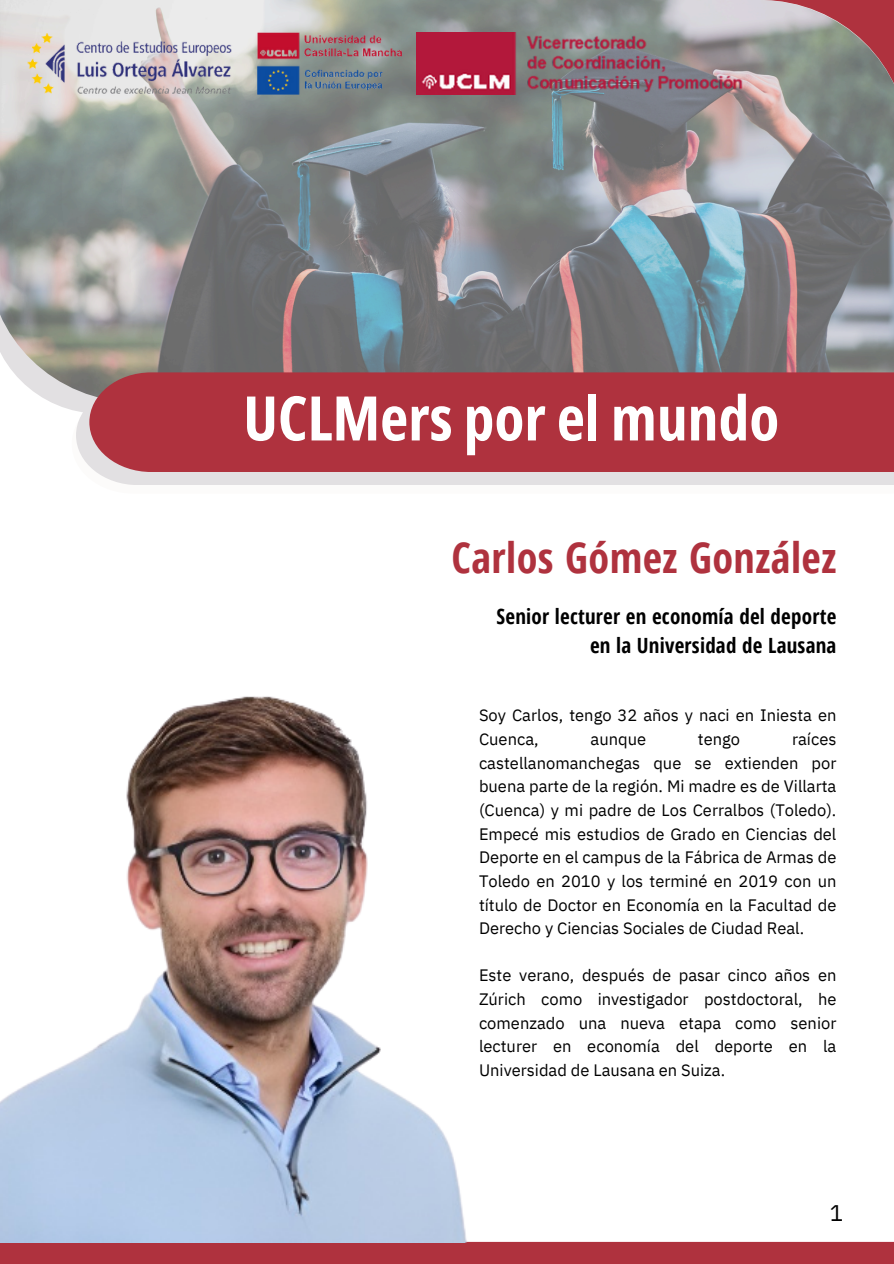
<style>
.page{position:relative;width:894px;height:1264px;background:#fff}
.page>*{position:absolute;margin:0;border:0;box-sizing:border-box;transform-origin:0 0}
.t1{font:700 61.5px "Open Sans Condensed";color:#fff}
.t2{font:700 42px "Open Sans Condensed";letter-spacing:.015em;color:#af323e}
.t3{font:22.5px "IBM Plex Sans";color:#000}
.t4{font:700 21px/29.2px "Open Sans Condensed";letter-spacing:.01em;color:#000;text-align:right}
.t5{font:16.5px/23.7px "IBM Plex Sans";color:#000;text-align:justify}
</style>
<div class="page">
<img style="left:0;top:0;width:893px;height:402px">
<div style="left:76px;top:385px;width:817px;height:100px;background:#e2e0e2"></div>
<div style="left:89px;top:372px;width:804px;height:100px;background:#af323e"></div>
<div style="left:0;top:1177px;width:893px;height:86px;background:#af323e"></div>
<div style="left:571px;top:1177px;width:322px;height:64px;background:#fff"></div>
<img style="left:20px;top:24px;width:393px;height:78px">
<img style="left:416px;top:32px;width:332px;height:62px">
<img style="left:0;top:696px;width:571px;height:545px">
<h2 class="t1" style="left:243px;top:375px;width:537px">UCLMers por el mundo</h2>
<p class="t2" style="left:451px;top:528px;width:386px">Carlos Gómez González</p>
<p class="t4" style="left:496px;top:601px;width:341px">Senior lecturer en economía del deporte en la Universidad de Lausana</p>
<p class="t5" style="left:479px;top:703px;width:359px">Soy Carlos, tengo 32 años y naci en Iniesta en<br>Cuenca,</p>
<p class="t5" style="left:479px;top:727px;width:359px;text-indent:313px">raíces castellanomanchegas que se extienden por buena parte de la región. Mi madre es de Villarta (Cuenca) y mi padre de Los Cerralbos (Toledo).<br>Empecé mis estudios de Grado en Ciencias del Deporte en el campus de la Fábrica de Armas de Toledo en 2010 y los terminé en 2019 con un título de Doctor en Economía en la Facultad de Derecho y Ciencias Sociales de Ciudad Real.</p>
<h1 class="t5" style="left:479px;top:963px;width:359px">Este verano, después de pasar cinco años en Zúrich como investigador postdoctoral, he comenzado una nueva etapa como senior lecturer en economía del deporte en la Universidad de Lausana en Suiza.</h1>
<p class="t5" style="left:590px;top:727px;width:57px">aunque</p>
<p class="t5" style="left:697px;top:727px;width:44px">tengo</p>
<p class="t3" style="left:829px;top:1197px;width:15px">1</p>
</div>
